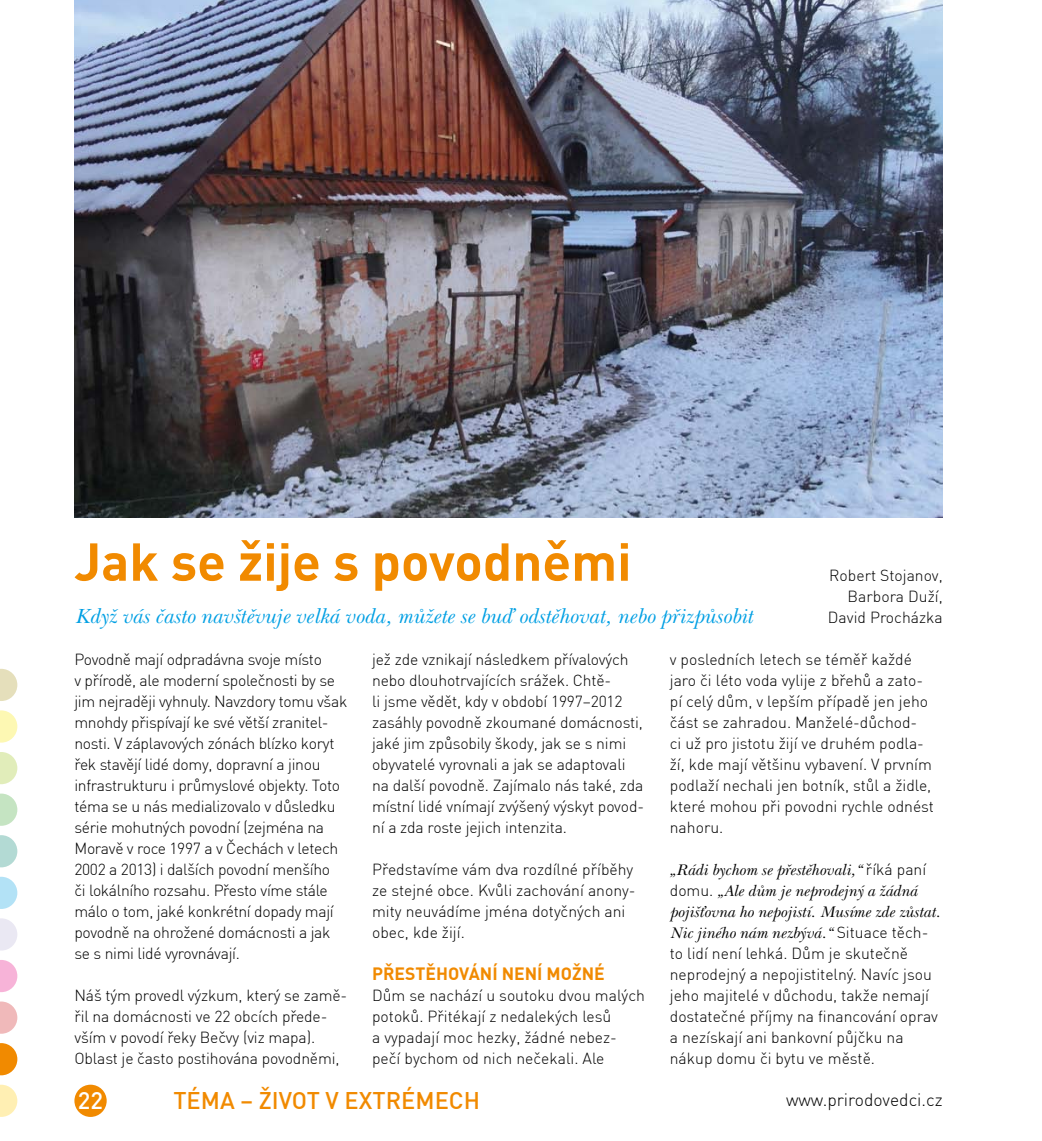
<style>
.page{position:relative;width:1042px;height:1141px;background:#fff}
.page>*{position:absolute;margin:0;border:0;box-sizing:border-box;transform-origin:0 0}
.TITULEK{font:700 52.5px "DIN Pro";color:#f18a00}
.zapati{font:500 23.62px "DINCE";color:#f18a00}
.chleba{font:500 23.62px "DINCE";color:#fff}
.perex{font:italic 21px "Baskerville Han TOT";color:#009fe3}
.mezitit{font:700 17.5px "DINCE";color:#f18a00}
.t1{font:300 17.5px "DINCE";color:#000}
.chleba-2{font:300 15.75px/21px "DINCE";letter-spacing:-.01em;color:#000}
.podpis{font:300 15.75px/21px "DINCE";color:#000;text-align:right}
.s1{font-family:"Baskerville Han TOT";font-weight:400;font-style:italic}
</style>
<div class="page">
<img style="left:74px;top:0;width:869px;height:518px">
<div style="left:74px;top:1085px;width:33px;height:32px;background:#f18a00;border-radius:50%"></div>
<svg style="left:0;top:1085px;width:17px;height:32px"></svg>
<svg style="left:0;top:1043px;width:17px;height:32px"></svg>
<svg style="left:0;top:1001px;width:17px;height:33px"></svg>
<svg style="left:0;top:960px;width:17px;height:32px"></svg>
<svg style="left:0;top:918px;width:17px;height:33px"></svg>
<svg style="left:0;top:877px;width:17px;height:32px"></svg>
<svg style="left:0;top:835px;width:17px;height:32px"></svg>
<svg style="left:0;top:794px;width:17px;height:32px"></svg>
<svg style="left:0;top:752px;width:17px;height:32px"></svg>
<svg style="left:0;top:710px;width:17px;height:33px"></svg>
<svg style="left:0;top:669px;width:17px;height:32px"></svg>
<p class="TITULEK" style="left:74px;top:526px;width:559px">Jak se žije s povodněmi</p>
<p class="perex" style="left:74px;top:605px;width:680px">Když vás často navštěvuje velká voda, můžete se buď odstěhovat, nebo přizpůsobit</p>
<p class="podpis" style="left:828px;top:564px;width:116px">Robert Stojanov,<br>Barbora Duží,<br>David Procházka</p>
<p class="chleba-2" style="left:74px;top:648px;width:274px">Povodně mají odpradávna svoje místo<br>v přírodě, ale moderní společnosti by se jim nejraději vyhnuly. Navzdory tomu však mnohdy přispívají ke své větší zranitel&shy;nosti. V záplavových zónách blízko koryt řek stavějí lidé domy, dopravní a jinou infrastrukturu i průmyslové objekty. Toto téma se u nás medializovalo v důsledku série mohutných povodní (zejména na Moravě v roce 1997 a v Čechách v letech 2002 a 2013) i dalších povodní menšího<br>či lokálního rozsahu. Přesto víme stále málo o tom, jaké konkrétní dopady mají povodně na ohrožené domácnosti a jak se s nimi lidé vyrovnávají.</p>
<p class="chleba-2" style="left:74px;top:984px;width:274px">Náš tým provedl výzkum, který se zamě&shy;řil na domácnosti ve 22 obcích přede&shy;vším v povodí řeky Bečvy (viz mapa).<br>Oblast je často postihována povodněmi,</p>
<p class="chleba-2" style="left:372px;top:648px;width:273px">jež zde vznikají následkem přívalových nebo dlouhotrvajících srážek. Chtě-<br>li jsme vědět, kdy v období 1997–2012 zasáhly povodně zkoumané domácnosti, jaké jim způsobily škody, jak se s nimi obyvatelé vyrovnali a jak se adaptovali na další povodně. Zajímalo nás také, zda místní lidé vnímají zvýšený výskyt povod&shy;ní a zda roste jejich intenzita.</p>
<p class="chleba-2" style="left:372px;top:858px;width:265px">Představíme vám dva rozdílné příběhy ze stejné obce. Kvůli zachování anony&shy;mity neuvádíme jména dotyčných ani obec, kde žijí.</p>
<p class="mezitit" style="left:372px;top:962px;width:234px">PŘESTĚHOVÁNÍ NENÍ MOŽNÉ</p>
<p class="chleba-2" style="left:372px;top:984px;width:274px">Dům se nachází u soutoku dvou malých potoků. Přitékají z nedalekých lesů<br>a vypadají moc hezky, žádné nebez&shy;pečí bychom od nich nečekali. Ale</p>
<p class="chleba-2" style="left:670px;top:648px;width:266px">v posledních letech se téměř každé jaro či léto voda vylije z břehů a zato&shy;pí celý dům, v lepším případě jen jeho část se zahradou. Manželé-důchod-<br>ci už pro jistotu žijí ve druhém podla&shy;ží, kde mají většinu vybavení. V prvním podlaží nechali jen botník, stůl a židle, které mohou při povodni rychle odnést nahoru.</p>
<p class="chleba-2" style="left:670px;top:858px;width:272px"><span class="s1">„Rádi bychom se přestěhovali,“</span> říká paní domu. <span class="s1">„Ale dům je neprodejný a žádná pojišťovna ho nepojistí. Musíme zde zůstat.<br>Nic jiného nám nezbývá.“</span> Situace těch&shy;to lidí není lehká. Dům je skutečně neprodejný a nepojistitelný. Navíc jsou jeho majitelé v důchodu, takže nemají dostatečné příjmy na financování oprav a nezískají ani bankovní půjčku na nákup domu či bytu ve městě.</p>
<p class="chleba" style="left:78px;top:1085px;width:27px">22</p>
<p class="zapati" style="left:173px;top:1085px;width:308px">TÉMA – ŽIVOT V EXTRÉMECH</p>
<p class="t1" style="left:786px;top:1089px;width:158px">www.prirodovedci.cz</p>
</div>
